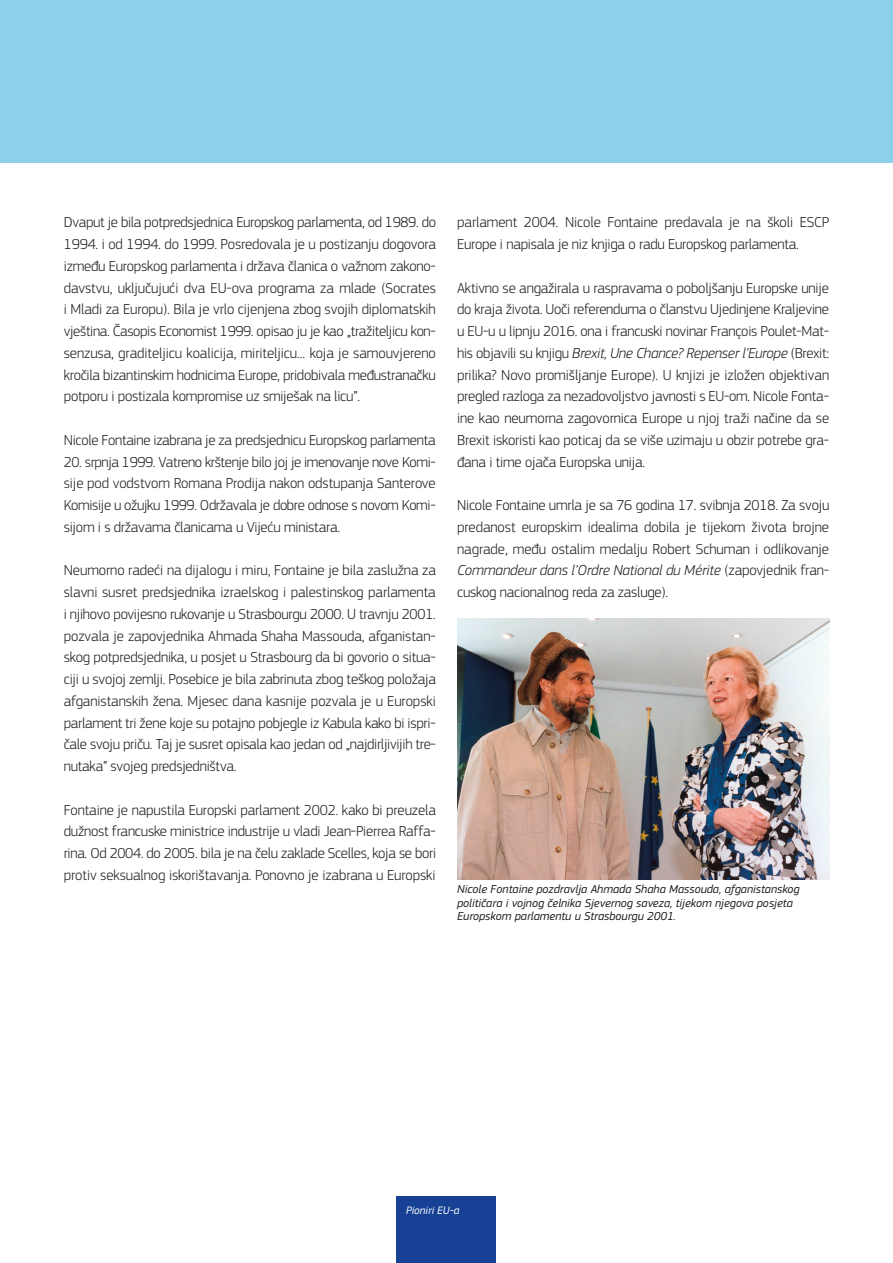
<style>
.page{position:relative;width:893px;height:1263px;background:#fff}
.page>*{position:absolute;margin:0;border:0;box-sizing:border-box;transform-origin:0 0}
.Body{font:300 15px/21.8px "EC Square Sans Pro";letter-spacing:-.015em;color:#1d1d1b;text-align:justify}
.t1{font:italic 12px/13.5px "EC Square Sans Pro";color:#1d1d1b}
.t2{font:italic 11.25px "EC Square Sans Pro";color:#fff}
.s1{font-style:italic}
</style>
<div class="page">
<div style="left:0;top:0;width:893px;height:162px;background:#8cd1e9"></div>
<img style="left:457px;top:619px;width:372px;height:261px">
<div style="left:397px;top:1197px;width:99px;height:66px;background:#164194"></div>
<p class="Body" style="left:64px;top:211px;width:374px">Dvaput je bila potpredsjednica Europskog parlamenta, od 1989. do 1994. i od 1994. do 1999. Posredovala je u postizanju dogovora između Europskog parlamenta i država članica o važnom zakono&shy;davstvu, uključujući dva EU-ova programa za mlade (Socrates i Mladi za Europu). Bila je vrlo cijenjena zbog svojih diplomatskih vještina. Časopis Economist 1999. opisao ju je kao „tražiteljicu kon&shy;senzusa, graditeljicu koalicija, miriteljicu... koja je samouvjereno kročila bizantinskim hodnicima Europe, pridobivala međustranačku potporu i postizala kompromise uz smiješak na licu”.</p>
<p class="Body" style="left:64px;top:429px;width:373px">Nicole Fontaine izabrana je za predsjednicu Europskog parlamenta</p>
<p class="Body" style="left:64px;top:451px;width:374px">20. srpnja 1999. Vatreno krštenje bilo joj je imenovanje nove Komi&shy;sije pod vodstvom Romana Prodija nakon odstupanja Santerove Komisije u ožujku 1999. Održavala je dobre odnose s novom Komi&shy;sijom i s državama članicama u Vijeću ministara.</p>
<p class="Body" style="left:64px;top:559px;width:374px">Neumorno radeći na dijalogu i miru, Fontaine je bila zaslužna za slavni susret predsjednika izraelskog i palestinskog parlamenta i njihovo povijesno rukovanje u Strasbourgu 2000. U travnju 2001. pozvala je zapovjednika Ahmada Shaha Massouda, afganistan&shy;skog potpredsjednika, u posjet u Strasbourg da bi govorio o situa&shy;ciji u svojoj zemlji. Posebice je bila zabrinuta zbog teškog položaja afganistanskih žena. Mjesec dana kasnije pozvala je u Europski parlament tri žene koje su potajno pobjegle iz Kabula kako bi ispri&shy;čale svoju priču. Taj je susret opisala kao jedan od „najdirljivijih tre&shy;nutaka” svojeg predsjedništva.</p>
<p class="Body" style="left:64px;top:799px;width:374px">Fontaine je napustila Europski parlament 2002. kako bi preuzela dužnost francuske ministrice industrije u vladi Jean-Pierrea Raffa&shy;rina. Od 2004. do 2005. bila je na čelu zaklade Scelles, koja se bori protiv seksualnog iskorištavanja. Ponovno je izabrana u Europski</p>
<p class="Body" style="left:457px;top:211px;width:374px">parlament 2004. Nicole Fontaine predavala je na školi ESCP<br>Europe i napisala je niz knjiga o radu Europskog parlamenta.</p>
<p class="Body" style="left:457px;top:277px;width:374px">Aktivno se angažirala u raspravama o poboljšanju Europske unije do kraja života. Uoči referenduma o članstvu Ujedinjene Kraljevine u EU-u u lipnju 2016. ona i francuski novinar François Poulet-Mat&shy;his objavili su knjigu <span class="s1">Brexit, Une Chance? Repenser l’Europe</span> (Brexit: prilika? Novo promišljanje Europe). U knjizi je izložen objektivan pregled razloga za nezadovoljstvo javnosti s EU-om. Nicole Fonta&shy;ine kao neumorna zagovornica Europe u njoj traži načine da se Brexit iskoristi kao poticaj da se više uzimaju u obzir potrebe gra&shy;đana i time ojača Europska unija.</p>
<p class="Body" style="left:457px;top:494px;width:374px">Nicole Fontaine umrla je sa 76 godina 17. svibnja 2018. Za svoju predanost europskim idealima dobila je tijekom života brojne nagrade, među ostalim medalju Robert Schuman i odlikovanje <span class="s1">Commandeur dans l’Ordre National du Mérite</span> (zapovjednik fran&shy;cuskog nacionalnog reda za zasluge).</p>
<p class="t1" style="left:457px;top:882px;width:344px">Nicole Fontaine pozdravlja Ahmada Shaha Massouda, afganistanskog političara i vojnog čelnika Sjevernog saveza, tijekom njegova posjeta<br>Europskom parlamentu u Strasbourgu 2001.</p>
<p class="t2" style="left:406px;top:1204px;width:55px">Pioniri EU-a</p>
</div>
